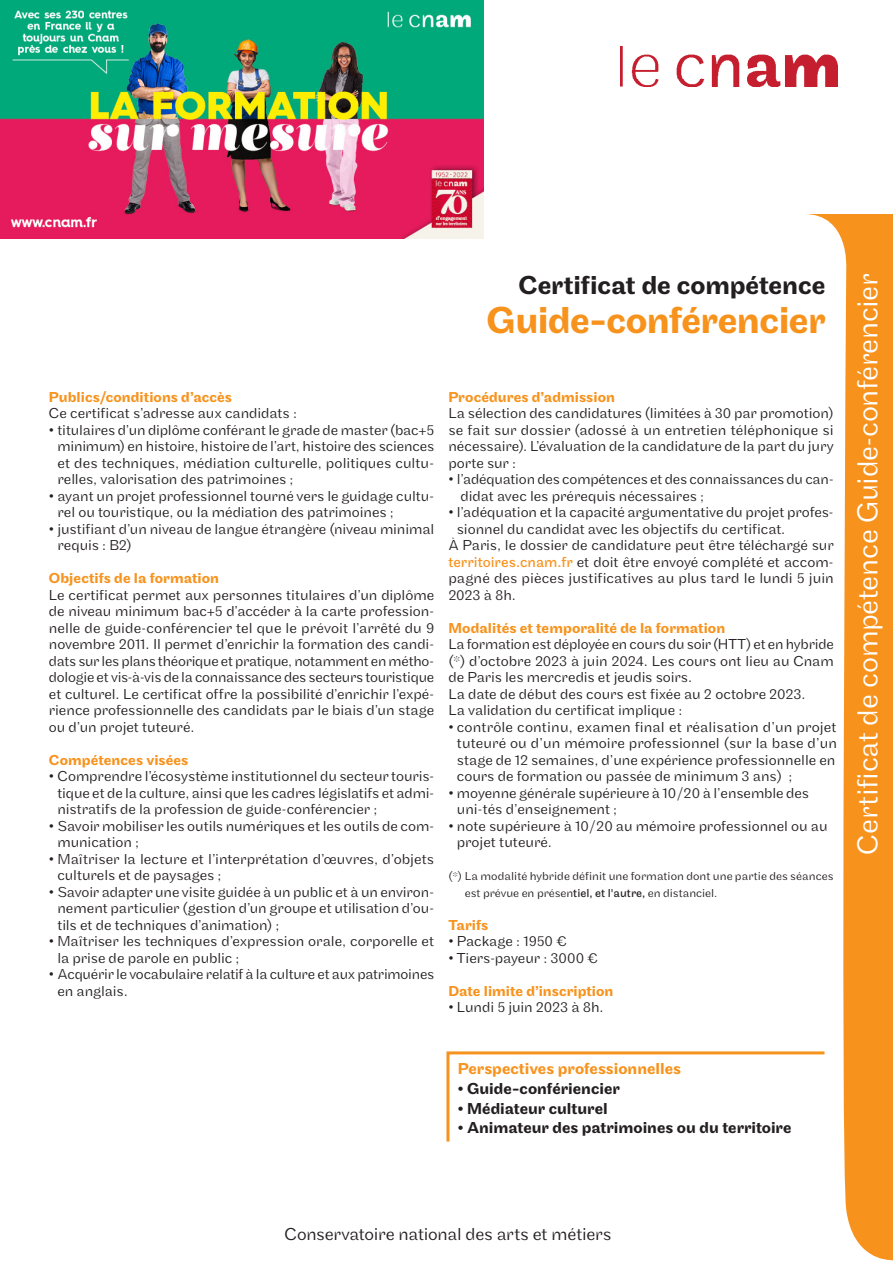
<style>
.page{position:relative;width:893px;height:1263px;background:#fff}
.page>*{position:absolute;margin:0;border:0;box-sizing:border-box;transform-origin:0 0}
.en_tete{font:500 39px "Maple";letter-spacing:-.02em;color:#f7931d}
.t1{font:300 30px "Maple";letter-spacing:-.01em;color:#fff}
.en_tete-2{font:500 27px "Maple";letter-spacing:-.005em;color:#231f20}
.Texte_courant{font:300 18px "Maple";letter-spacing:-.01em;color:#231f20}
.t2{font:500 16.5px "Maple";color:#231f20}
.t3{font:500 16.5px "Maple";color:#f7931d}
.texte{font:300 15px/16.5px "Maple";color:#231f20}
.texte-2{font:500 15px "Maple";color:#f7931d}
.Texte_courant-2{font:500 15px "Maple";letter-spacing:.005em;color:#f7931d}
.texte-3{font:300 12px/16.5px "Maple";letter-spacing:.005em;color:#231f20}
.s1{font-weight:400;color:#f7931d}
.s2{font-weight:400}
</style>
<div class="page">
<svg style="left:446px;top:1051px;width:358px;height:91px"></svg>
<svg style="left:804px;top:214px;width:89px;height:1047px;fill:#f7931d"></svg>
<img style="left:621px;top:47px;width:217px;height:40px">
<img style="left:0;top:0;width:483px;height:239px">
<p class="en_tete-2" style="left:518px;top:269px;width:309px">Certificat de compétence</p>
<p class="en_tete" style="left:486px;top:297px;width:341px">Guide-conférencier</p>
<p class="Texte_courant-2" style="left:49px;top:388px;width:185px">Publics/conditions d’accès</p>
<p class="texte" style="left:49px;top:405px;width:249px">Ce certificat s’adresse aux candidats :</p>
<p class="texte" style="left:57px;top:422px;width:378px;text-align:justify;text-indent:-9px">• titulaires d’un diplôme conférant le grade de master (bac+5 minimum) en histoire, histoire de l’art, histoire des sciences et des techniques, médiation culturelle, politiques cultu&shy;relles, valorisation des patrimoines ;</p>
<p class="texte" style="left:57px;top:488px;width:378px;text-indent:-9px">• ayant un projet professionnel tourné vers le guidage cultu&shy;rel ou touristique, ou la médiation des patrimoines ;</p>
<p class="texte" style="left:57px;top:521px;width:378px;text-indent:-9px">• justifiant d’un niveau de langue étrangère (niveau minimal requis : B2)</p>
<p class="Texte_courant-2" style="left:49px;top:570px;width:172px">Objectifs de la formation</p>
<p class="texte" style="left:49px;top:587px;width:387px;text-align:justify">Le certificat permet aux personnes titulaires d’un diplôme de niveau minimum bac+5 d’accéder à la carte profession&shy;nelle de guide-conférencier tel que le prévoit l’arrêté du 9 novembre 2011. Il permet d’enrichir la formation des candi&shy;dats sur les plans théorique et pratique, notamment en métho&shy;dologie et vis-à-vis de la connaissance des secteurs touristique et culturel. Le certificat offre la possibilité d’enrichir l’expé&shy;rience professionnelle des candidats par le biais d’un stage ou d’un projet tuteuré.</p>
<p class="texte-2" style="left:49px;top:751px;width:141px">Compétences visées</p>
<p class="texte" style="left:57px;top:768px;width:378px;text-align:justify;text-indent:-9px">• Comprendre l’écosystème institutionnel du secteur touris&shy;tique et de la culture, ainsi que les cadres législatifs et admi&shy;nistratifs de la profession de guide-conférencier ;</p>
<p class="texte" style="left:57px;top:818px;width:378px;text-indent:-9px">• Savoir mobiliser les outils numériques et les outils de com&shy;munication ;</p>
<p class="texte" style="left:57px;top:851px;width:378px;text-indent:-9px">• Maîtriser la lecture et l’interprétation d’œuvres, d’objets culturels et de paysages ;</p>
<p class="texte" style="left:57px;top:884px;width:378px;text-align:justify;text-indent:-9px">• Savoir adapter une visite guidée à un public et à un environ&shy;nement particulier (gestion d’un groupe et utilisation d’ou&shy;tils et de techniques d’animation) ;</p>
<p class="texte" style="left:57px;top:933px;width:378px;text-indent:-9px">• Maîtriser les techniques d’expression orale, corporelle et la prise de parole en public ;</p>
<p class="texte" style="left:57px;top:966px;width:378px;text-indent:-9px">• Acquérir le vocabulaire relatif à la culture et aux patrimoines en anglais.</p>
<p class="texte-2" style="left:448px;top:388px;width:168px">Procédures d’admission</p>
<p class="texte" style="left:448px;top:405px;width:387px;text-align:justify">La sélection des candidatures (limitées à 30 par promotion) se fait sur dossier (adossé à un entretien téléphonique si nécessaire). L’évaluation de la candidature de la part du jury porte sur :</p>
<p class="texte" style="left:461px;top:471px;width:375px;text-indent:-12px">• l’adéquation des compétences et des connaissances du can&shy;didat avec les prérequis nécessaires ;</p>
<p class="texte" style="left:457px;top:504px;width:378px;text-indent:-9px">• l’adéquation et la capacité argumentative du projet profes&shy;sionnel du candidat avec les objectifs du certificat.</p>
<p class="texte" style="left:448px;top:537px;width:387px;text-align:justify">À Paris, le dossier de candidature peut être téléchargé sur <span class="s1">territoires.cnam.fr</span> et doit être envoyé complété et accom&shy;pagné des pièces justificatives au plus tard le lundi 5 juin 2023 à 8h.</p>
<p class="texte-2" style="left:448px;top:619px;width:278px">Modalités et temporalité de la formation</p>
<p class="texte" style="left:448px;top:636px;width:387px;text-align:justify">La formation est déployée en cours du soir (HTT) et en hybride (*) d’octobre 2023 à juin 2024. Les cours ont lieu au Cnam de Paris les mercredis et jeudis soirs.</p>
<p class="texte" style="left:448px;top:686px;width:359px">La date de début des cours est fixée au 2 octobre 2023.</p>
<p class="texte" style="left:448px;top:702px;width:236px">La validation du certificat implique :</p>
<p class="texte" style="left:457px;top:719px;width:381px;text-align:justify;text-indent:-9px">• contrôle continu, examen final et réalisation d’un projet tuteuré ou d’un mémoire professionnel (sur la base d’un stage de 12 semaines, d’une expérience professionnelle en cours de formation ou passée de minimum 3 ans) ;</p>
<p class="texte" style="left:457px;top:785px;width:354px;text-indent:-9px">• moyenne générale supérieure à 10/20 à l’ensemble des uni-tés d’enseignement ;</p>
<p class="texte" style="left:457px;top:818px;width:372px;text-indent:-9px">• note supérieure à 10/20 au mémoire professionnel ou au projet tuteuré.</p>
<p class="texte-3" style="left:465px;top:868px;width:370px;text-indent:-16px">(*) La modalité hybride définit une formation dont une partie des séances est prévue en présen<span class="s2">tiel, et l'autre,</span> en distanciel.</p>
<p class="texte-2" style="left:448px;top:916px;width:42px">Tarifs</p>
<p class="texte" style="left:448px;top:933px;width:120px">• Package : 1950 €</p>
<p class="texte" style="left:448px;top:950px;width:152px">• Tiers-payeur : 3000 €</p>
<p class="texte-2" style="left:448px;top:982px;width:167px">Date limite d’inscription</p>
<p class="texte" style="left:448px;top:999px;width:157px">• Lundi 5 juin 2023 à 8h.</p>
<p class="t3" style="left:458px;top:1059px;width:225px">Perspectives professionnelles</p>
<p class="t2" style="left:458px;top:1079px;width:164px">• Guide-confériencier</p>
<p class="t2" style="left:458px;top:1099px;width:152px">• Médiateur culturel</p>
<p class="t2" style="left:458px;top:1118px;width:335px">• Animateur des patrimoines ou du territoire</p>
<p class="t1" style="left:850px;top:855px;width:583px;rotate:-90deg">Certificat de compétence Guide-conférencier</p>
<p class="Texte_courant" style="left:284px;top:1224px;width:329px">Conservatoire national des arts et métiers</p>
</div>
